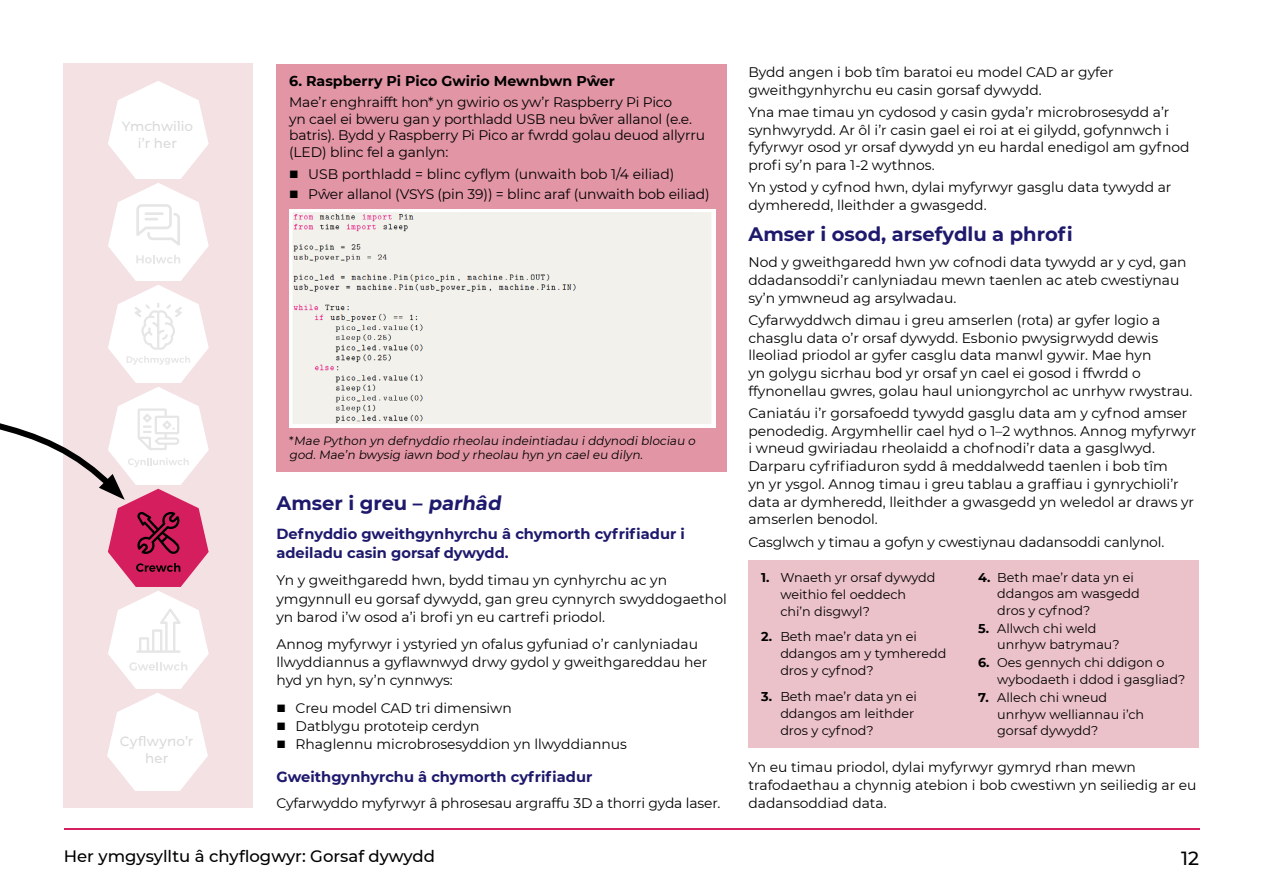
<style>
.page{position:relative;width:1263px;height:893px;background:#fff}
.page>*{position:absolute;margin:0;border:0;box-sizing:border-box;transform-origin:0 0}
.t1{font:700 19.5px "Montserrat";color:#1e196c}
.t2{font:500 19.05px "Montserrat";color:#000}
.t3{font:500 16.5px "Montserrat";color:#000}
.t4{font:700 14.7px/19px "Montserrat";color:#1e196c}
.t5{font:700 14.25px "Montserrat";color:#000}
.t6{font:13.8px/17.7px "Montserrat";color:#000}
.t7{font:13.5px/17.5px "Montserrat Engineered Alt";letter-spacing:.005em;color:#dadada;text-align:center}
.t8{font:12.75px/17.1px "Montserrat";color:#000}
.t9{font:12px/14.4px "Montserrat";color:#000}
.s1{font-weight:700}
</style>
<div class="page">
<div style="left:64px;top:64px;width:189px;height:744px;background:#f4e1e4"></div>
<div style="left:748px;top:561px;width:451px;height:187px;background:#ecc2ca"></div>
<div style="left:276px;top:64px;width:451px;height:408px;background:#e296a5"></div>
<img style="left:289px;top:210px;width:426px;height:218px">
<svg style="left:0;top:81px;width:209px;height:710px"></svg>
<hr style="left:64px;top:828px;width:1135px;height:2px;background:#d51e5d">
<p class="t7" style="left:122px;top:117px;width:73px">Ymchwilio i’r her</p>
<p class="t7" style="left:120px;top:732px;width:75px">Cyflwyno’r her</p>
<p class="t5" style="left:289px;top:71px;width:327px">6. Raspberry Pi Pico Gwirio Mewnbwn Pŵer</p>
<p class="t6" style="left:289px;top:93px;width:417px;line-height:16.6px">Mae’r enghraifft hon* yn gwirio os yw’r Raspberry Pi Pico<br>yn cael ei bweru gan y porthladd USB neu bŵer allanol (e.e. batris). Bydd y Raspberry Pi Pico ar fwrdd golau deuod allyrru (LED) blinc fel a ganlyn:</p>
<p class="t6" style="left:289px;top:165px;width:387px">■ USB porthladd = blinc cyflym (unwaith bob 1/4 eiliad)</p>
<p class="t6" style="left:289px;top:185px;width:422px">■ Pŵer allanol (VSYS (pin 39)) = blinc araf (unwaith bob eiliad)</p>
<p class="t9" style="left:289px;top:433px;width:410px">* Mae Python yn defnyddio rheolau indeintiadau i ddynodi blociau o god. Mae’n bwysig iawn bod y rheolau hyn yn cael eu dilyn.</p>
<h1 class="t1" style="left:276px;top:489px;width:230px">Amser i greu – parhâd</h1>
<p class="t4" style="left:276px;top:523px;width:410px">Defnyddio gweithgynhyrchu â chymorth cyfrifiadur i adeiladu casin gorsaf dywydd.</p>
<p class="t6" style="left:276px;top:571px;width:452px">Yn y gweithgaredd hwn, bydd timau yn cynhyrchu ac yn ymgynnull eu gorsaf dywydd, gan greu cynnyrch swyddogaethol yn barod i’w osod a’i brofi yn eu cartrefi priodol.</p>
<p class="t6" style="left:276px;top:635px;width:433px">Annog myfyrwyr i ystyried yn ofalus gyfuniad o’r canlyniadau llwyddiannus a gyflawnwyd drwy gydol y gweithgareddau her hyd yn hyn, sy’n cynnwys:</p>
<p class="t6" style="left:276px;top:699px;width:237px">■ Creu model CAD tri dimensiwn</p>
<p class="t6" style="left:276px;top:717px;width:205px">■ Datblygu prototeip cerdyn</p>
<p class="t6" style="left:276px;top:735px;width:352px">■ Rhaglennu microbrosesyddion yn llwyddiannus</p>
<p class="t4" style="left:276px;top:766px;width:317px">Gweithgynhyrchu â chymorth cyfrifiadur</p>
<p class="t6" style="left:276px;top:794px;width:446px">Cyfarwyddo myfyrwyr â phrosesau argraffu 3D a thorri gyda laser.</p>
<p class="t6" style="left:748px;top:63px;width:367px">Bydd angen i bob tîm baratoi eu model CAD ar gyfer gweithgynhyrchu eu casin gorsaf dywydd.</p>
<p class="t6" style="left:748px;top:103px;width:443px">Yna mae timau yn cydosod y casin gyda’r microbrosesydd a’r synhwyrydd. Ar ôl i’r casin gael ei roi at ei gilydd, gofynnwch i fyfyrwyr osod yr orsaf dywydd yn eu hardal enedigol am gyfnod profi sy’n para 1-2 wythnos.</p>
<p class="t6" style="left:748px;top:178px;width:425px">Yn ystod y cyfnod hwn, dylai myfyrwyr gasglu data tywydd ar dymheredd, lleithder a gwasgedd.</p>
<h1 class="t1" style="left:748px;top:220px;width:326px">Amser i osod, arsefydlu a phrofi</h1>
<p class="t6" style="left:748px;top:253px;width:440px">Nod y gweithgaredd hwn yw cofnodi data tywydd ar y cyd, gan ddadansoddi’r canlyniadau mewn taenlen ac ateb cwestiynau sy’n ymwneud ag arsylwadau.</p>
<p class="t6" style="left:748px;top:311px;width:446px">Cyfarwyddwch dimau i greu amserlen (rota) ar gyfer logio a chasglu data o’r orsaf dywydd. Esbonio pwysigrwydd dewis lleoliad priodol ar gyfer casglu data manwl gywir. Mae hyn<br>yn golygu sicrhau bod yr orsaf yn cael ei gosod i ffwrdd o ffynonellau gwres, golau haul uniongyrchol ac unrhyw rwystrau.</p>
<p class="t6" style="left:748px;top:404px;width:449px">Caniatáu i’r gorsafoedd tywydd gasglu data am y cyfnod amser penodedig. Argymhellir cael hyd o 1–2 wythnos. Annog myfyrwyr i wneud gwiriadau rheolaidd a chofnodi’r data a gasglwyd.<br>Darparu cyfrifiaduron sydd â meddalwedd taenlen i bob tîm<br>yn yr ysgol. Annog timau i greu tablau a graffiau i gynrychioli’r data ar dymheredd, lleithder a gwasgedd yn weledol ar draws yr amserlen benodol.</p>
<p class="t6" style="left:748px;top:532px;width:417px">Casglwch y timau a gofyn y cwestiynau dadansoddi canlynol.</p>
<p class="t8" style="left:780px;top:568px;width:157px;text-indent:-19px"><span class="s1">1.</span> Wnaeth yr orsaf dywydd weithio fel oeddech chi’n disgwyl?</p>
<p class="t8" style="left:780px;top:628px;width:168px;text-indent:-19px"><span class="s1">2.</span> Beth mae’r data yn ei ddangos am y tymheredd dros y cyfnod?</p>
<p class="t8" style="left:780px;top:687px;width:138px;text-indent:-19px"><span class="s1">3.</span> Beth mae’r data yn ei ddangos am leithder dros y cyfnod?</p>
<p class="t8" style="left:997px;top:568px;width:144px;line-height:16.5px;text-indent:-19px"><span class="s1">4.</span> Beth mae’r data yn ei ddangos am wasgedd dros y cyfnod?</p>
<p class="t8" style="left:997px;top:619px;width:124px;line-height:16.6px;text-indent:-19px"><span class="s1">5.</span> Allwch chi weld unrhyw batrymau?</p>
<p class="t8" style="left:997px;top:654px;width:190px;line-height:16.5px;text-indent:-19px"><span class="s1">6.</span> Oes gennych chi ddigon o wybodaeth i ddod i gasgliad?</p>
<p class="t8" style="left:997px;top:689px;width:148px;line-height:16.6px;text-indent:-19px"><span class="s1">7.</span> Allech chi wneud unrhyw welliannau i’ch gorsaf dywydd?</p>
<p class="t6" style="left:748px;top:757px;width:450px;line-height:18.1px">Yn eu timau priodol, dylai myfyrwyr gymryd rhan mewn trafodaethau a chynnig atebion i bob cwestiwn yn seiliedig ar eu dadansoddiad data.</p>
<p class="t3" style="left:64px;top:844px;width:373px">Her ymgysylltu â chyflogwyr: Gorsaf dywydd</p>
<h2 class="t2" style="left:1181px;top:844px;width:19px">12</h2>
</div>
